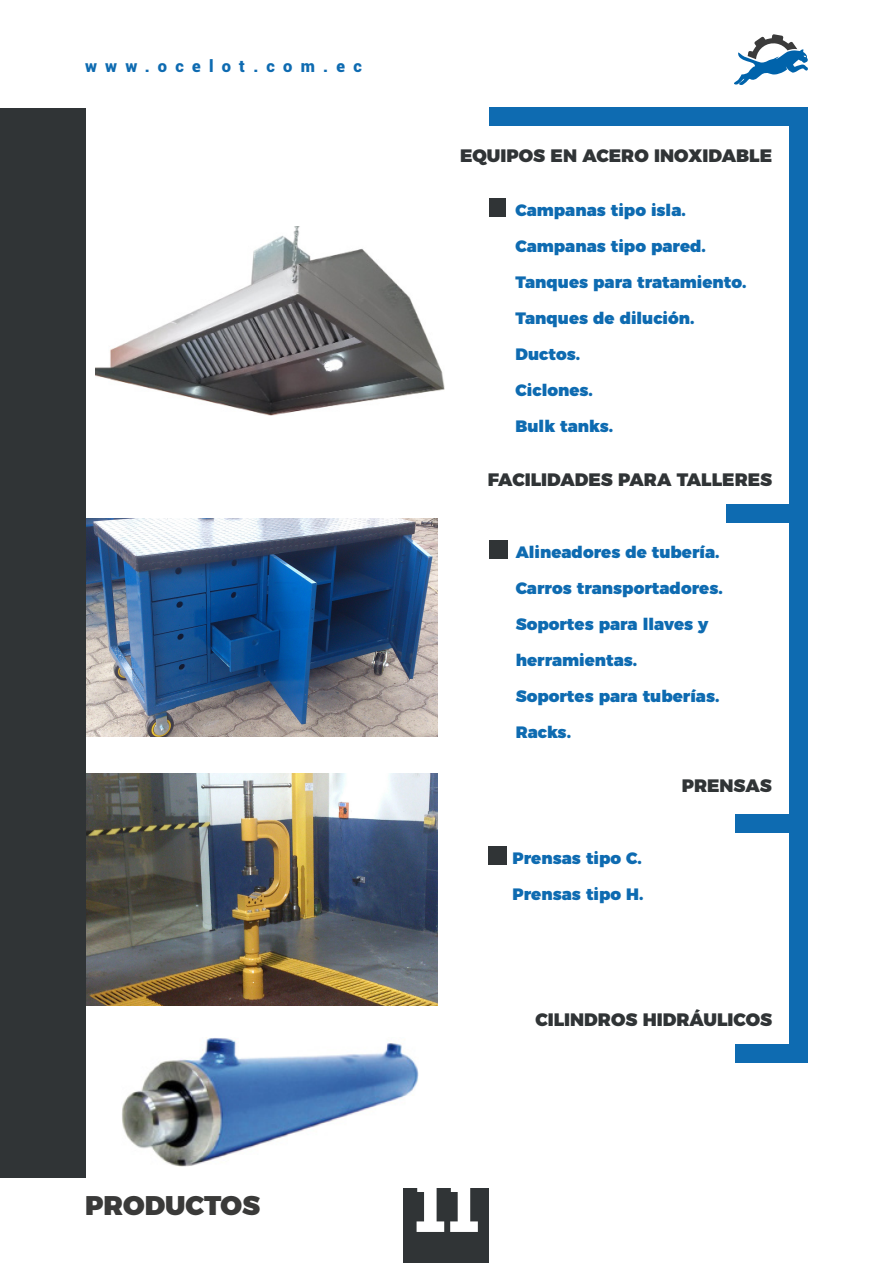
<style>
.page{position:relative;width:893px;height:1263px;background:#fff}
.page>*{position:absolute;margin:0;border:0;box-sizing:border-box;transform-origin:0 0}
.t1{font:72px "Intro";color:#fff}
.t2{font:900 27px "Montserrat";color:#3a3a39}
.t3{font:900 18px "Montserrat";color:#303436}
.t4{font:900 16.5px/36px "Montserrat";color:#0e6bb1}
.t5{font:900 16.5px "Roboto";letter-spacing:.5em;color:#0e6bb1}
</style>
<div class="page">
<svg style="left:734px;top:34px;width:74px;height:51px"></svg>
<div style="left:404px;top:1188px;width:85px;height:75px;background:#303436"></div>
<div style="left:790px;top:108px;width:18px;height:950px;background:#0e6bb1"></div>
<div style="left:736px;top:814px;width:72px;height:18px;background:#0e6bb1"></div>
<div style="left:489px;top:540px;width:18px;height:18px;background:#303436"></div>
<div style="left:489px;top:846px;width:18px;height:18px;background:#303436"></div>
<img style="left:122px;top:1038px;width:297px;height:128px">
<img style="left:85px;top:519px;width:353px;height:217px">
<div style="left:489px;top:108px;width:319px;height:18px;background:#0e6bb1"></div>
<div style="left:489px;top:198px;width:17px;height:18px;background:#303436"></div>
<img style="left:95px;top:227px;width:350px;height:189px">
<div style="left:726px;top:505px;width:82px;height:18px;background:#0e6bb1"></div>
<img style="left:85px;top:774px;width:352px;height:231px">
<div style="left:736px;top:1044px;width:72px;height:18px;background:#0e6bb1"></div>
<div style="left:0;top:108px;width:85px;height:1070px;background:#303436"></div>
<p class="t5" style="left:85px;top:54px;width:278px">www.ocelot.com.ec</p>
<p class="t3" style="left:460px;top:140px;width:313px">EQUIPOS EN ACERO INOXIDABLE</p>
<p class="t4" style="left:516px;top:191px;width:172px">Campanas tipo isla.</p>
<p class="t4" style="left:516px;top:227px;width:192px">Campanas tipo pared.</p>
<p class="t4" style="left:516px;top:263px;width:232px">Tanques para tratamiento.</p>
<p class="t4" style="left:516px;top:299px;width:180px">Tanques de dilución.</p>
<p class="t4" style="left:516px;top:335px;width:66px">Ductos.</p>
<p class="t4" style="left:516px;top:371px;width:79px">Ciclones.</p>
<p class="t4" style="left:516px;top:407px;width:99px">Bulk tanks.</p>
<p class="t3" style="left:488px;top:464px;width:286px">FACILIDADES PARA TALLERES</p>
<p class="t4" style="left:516px;top:533px;width:205px">Alineadores de tubería.</p>
<p class="t4" style="left:516px;top:569px;width:209px">Carros transportadores.</p>
<p class="t4" style="left:516px;top:605px;width:194px">Soportes para llaves y herramientas.</p>
<p class="t4" style="left:516px;top:677px;width:205px">Soportes para tuberías.</p>
<p class="t4" style="left:516px;top:713px;width:57px">Racks.</p>
<p class="t4" style="left:512px;top:839px;width:131px">Prensas tipo C.</p>
<p class="t4" style="left:512px;top:875px;width:132px">Prensas tipo H.</p>
<p class="t3" style="left:682px;top:770px;width:92px">PRENSAS</p>
<p class="t3" style="left:535px;top:1004px;width:238px">CILINDROS HIDRÁULICOS</p>
<h2 class="t2" style="left:85px;top:1182px;width:177px">PRODUCTOS</h2>
<h1 class="t1" style="left:415px;top:1163px;width:66px">11</h1>
</div>
